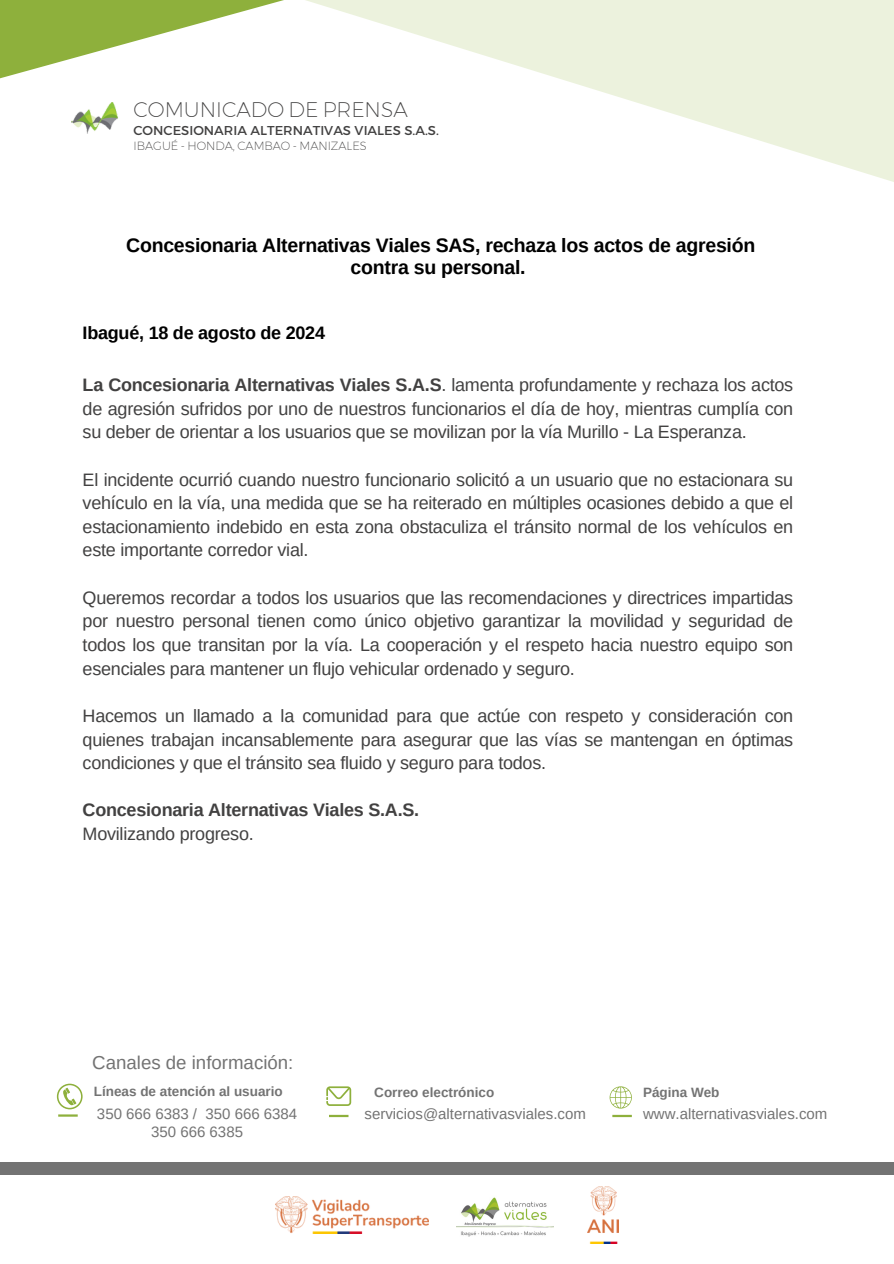
<style>
.page{position:relative;width:894px;height:1264px;background:#fff}
.page>*{position:absolute;margin:0;border:0;box-sizing:border-box;transform-origin:0 0}
.t1{font:300 20.55px "Kief Montaser Extra";color:#424141}
.t2{font:700 19.5px/22.5px "Arimo";letter-spacing:-.015em;color:#000;text-align:center}
.t3{font:18.6px "Arimo";color:#737373}
.t4{font:18px/23.7px "Arimo";letter-spacing:-.015em;color:#424141;text-align:justify}
.t5{font:700 18px/23.7px "Arimo";letter-spacing:-.015em;color:#424141}
.t6{font:700 18px "Arimo";letter-spacing:-.015em;color:#000}
.t7{font:15px "Arimo";color:#737373}
.t8{font:700 13.5px "Arimo";color:#737373}
.t9{font:13.05px "Kief Montaser Regular";color:#424141}
.t10{font:300 11.55px "Kief Montaser Extra";color:#424141}
.s1{font-weight:700}
.s2{font-weight:400}
</style>
<div class="page">
<img style="left:456px;top:1197px;width:98px;height:39px">
<img style="left:275px;top:1196px;width:153px;height:37px">
<img style="left:587px;top:1186px;width:31px;height:56px">
<svg style="left:609px;top:1086px;width:22px;height:22px"></svg>
<svg style="left:326px;top:1086px;width:25px;height:19px"></svg>
<hr style="left:329px;top:1114px;width:19px;height:3px;background:#8eb03c">
<hr style="left:612px;top:1114px;width:19px;height:3px;background:#8eb03c">
<hr style="left:58px;top:1114px;width:20px;height:2px;background:#8eb03c">
<svg style="left:57px;top:1083px;width:26px;height:26px"></svg>
<div style="left:0;top:1161px;width:893px;height:13px;background:#737373"></div>
<svg style="left:0;top:0;width:893px;height:182px"></svg>
<img style="left:71px;top:102px;width:50px;height:32px">
<p class="t1" style="left:133px;top:97px;width:275px">COMUNICADO DE PRENSA</p>
<p class="t9" style="left:133px;top:122px;width:307px">CONCESIONARIA ALTERNATIVAS VIALES S.A.S.</p>
<h6 class="t10" style="left:133px;top:139px;width:235px">IBAGUÉ - HONDA, CAMBAO - MANIZALES</h6>
<p class="t2" style="left:126px;top:234px;width:630px">Concesionaria Alternativas Viales SAS, rechaza los actos de agresión contra su personal.</p>
<p class="t6" style="left:83px;top:323px;width:244px">Ibagué, 18 de agosto de 2024</p>
<p class="t4" style="left:83px;top:373px;width:712px"><span class="s1">La Concesionaria Alternativas Viales S.A.S</span>. lamenta profundamente y rechaza los actos de agresión sufridos por uno de nuestros funcionarios el día de hoy, mientras cumplía con su deber de orientar a los usuarios que se movilizan por la vía Murillo - La Esperanza.</p>
<p class="t4" style="left:83px;top:467px;width:712px">El incidente ocurrió cuando nuestro funcionario solicitó a un usuario que no estacionara su vehículo en la vía, una medida que se ha reiterado en múltiples ocasiones debido a que el estacionamiento indebido en esta zona obstaculiza el tránsito normal de los vehículos en este importante corredor vial.</p>
<p class="t4" style="left:83px;top:585px;width:712px">Queremos recordar a todos los usuarios que las recomendaciones y directrices impartidas por nuestro personal tienen como único objetivo garantizar la movilidad y seguridad de todos los que transitan por la vía. La cooperación y el respeto hacia nuestro equipo son esenciales para mantener un flujo vehicular ordenado y seguro.</p>
<h1 class="t4" style="left:83px;top:703px;width:712px">Hacemos un llamado a la comunidad para que actúe con respeto y consideración con quienes trabajan incansablemente para asegurar que las vías se mantengan en óptimas condiciones y que el tránsito sea fluido y seguro para todos.</h1>
<p class="t5" style="left:83px;top:798px;width:338px">Concesionaria Alternativas Viales S.A.S.<br><span class="s2">Movilizando progreso.</span></p>
<p class="t3" style="left:92px;top:1052px;width:202px">Canales de información:</p>
<h6 class="t8" style="left:94px;top:1084px;width:190px">Líneas de atención al usuario</h6>
<h3 class="t7" style="left:97px;top:1105px;width:202px">350 666 6383 / 350 666 6384</h3>
<p class="t7" style="left:151px;top:1123px;width:93px">350 666 6385</p>
<h5 class="t8" style="left:374px;top:1084px;width:121px">Correo electrónico</h5>
<h5 class="t7" style="left:364px;top:1105px;width:223px">servicios@alternativasviales.com</h5>
<h5 class="t8" style="left:643px;top:1084px;width:78px">Página Web</h5>
<h5 class="t7" style="left:643px;top:1105px;width:186px">www.alternativasviales.com</h5>
</div>
